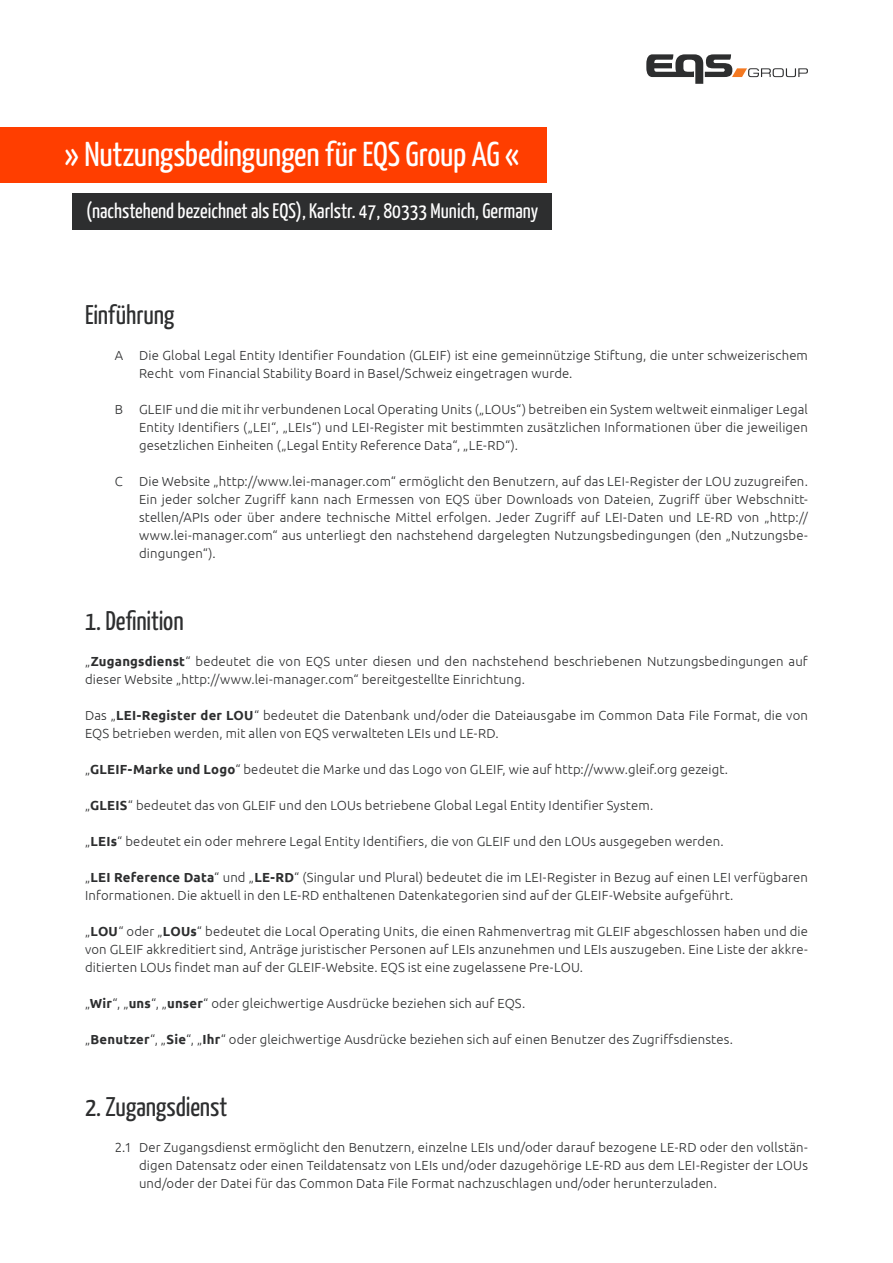
<style>
.page{position:relative;width:893px;height:1263px;background:#fff}
.page>*{position:absolute;margin:0;border:0;box-sizing:border-box;transform-origin:0 0}
.Headline{font:34.5px "Yanone Kaffeesatz";letter-spacing:-.01em;color:#fff}
.Subheading_Text{font:27px "Yanone Kaffeesatz";letter-spacing:-.005em;color:#2d2e2f}
.Subheading{font:21px "Yanone Kaffeesatz";color:#fff}
.Fließtext{font:300 13.2px/18px "Ubuntu";letter-spacing:.01em;color:#2d2e2f}
.Aufzählung{font:300 13.2px/18px "Ubuntu";letter-spacing:.01em;color:#2d2e2f;text-align:justify}
.s1{font-weight:700}
</style>
<div class="page">
<svg style="left:646px;top:54px;width:162px;height:30px"></svg>
<div style="left:0;top:128px;width:546px;height:55px;background:#ff3e00"></div>
<div style="left:72px;top:193px;width:480px;height:36px;background:#2d2e2f"></div>
<p class="Headline" style="left:65px;top:133px;width:456px">» Nutzungsbedingungen für EQS Group AG «</p>
<p class="Subheading" style="left:86px;top:198px;width:454px">(nachstehend bezeichnet als EQS), Karlstr. 47, 80333 Munich, Germany</p>
<p class="Subheading_Text" style="left:85px;top:298px;width:91px">Einführung</p>
<p class="Aufzählung" style="left:139px;top:346px;width:670px;text-indent:-24px">A Die Global Legal Entity Identifier Foundation (GLEIF) ist eine gemeinnützige Stiftung, die unter schweizerischem<br>Recht vom Financial Stability Board in Basel/Schweiz eingetragen wurde.</p>
<p class="Aufzählung" style="left:139px;top:400px;width:670px;text-indent:-24px">B GLEIF und die mit ihr verbundenen Local Operating Units („LOUs“) betreiben ein System weltweit einmaliger Legal Entity Identifiers („LEI“, „LEIs“) und LEI-Register mit bestimmten zusätzlichen Informationen über die jeweiligen gesetzlichen Einheiten („Legal Entity Reference Data“, „LE-RD“).</p>
<p class="Aufzählung" style="left:139px;top:472px;width:670px;text-indent:-24px">C Die Website „http://www.lei-manager.com“ ermöglicht den Benutzern, auf das LEI-Register der LOU zuzugreifen.<br>Ein jeder solcher Zugriff kann nach Ermessen von EQS über Downloads von Dateien, Zugriff über Webschnitt&shy;stellen/APIs oder über andere technische Mittel erfolgen. Jeder Zugriff auf LEI-Daten und LE-RD von „http:// www.lei-manager.com“ aus unterliegt den nachstehend dargelegten Nutzungsbedingungen (den „Nutzungsbe&shy;dingungen“).</p>
<p class="Subheading_Text" style="left:85px;top:604px;width:100px">1. Definition</p>
<p class="Fließtext" style="left:85px;top:652px;width:724px">„<span class="s1">Zugangsdienst</span>“ bedeutet die von EQS unter diesen und den nachstehend beschriebenen Nutzungsbedingungen auf dieser Website „http://www.lei-manager.com“ bereitgestellte Einrichtung.</p>
<p class="Fließtext" style="left:85px;top:706px;width:724px">Das „<span class="s1">LEI-Register der LOU</span>“ bedeutet die Datenbank und/oder die Dateiausgabe im Common Data File Format, die von<br>EQS betrieben werden, mit allen von EQS verwalteten LEIs und LE-RD.</p>
<p class="Fließtext" style="left:85px;top:760px;width:645px">„<span class="s1">GLEIF-Marke und Logo</span>“ bedeutet die Marke und das Logo von GLEIF, wie auf http://www.gleif.org gezeigt.</p>
<p class="Fließtext" style="left:85px;top:796px;width:570px">„<span class="s1">GLEIS</span>“ bedeutet das von GLEIF und den LOUs betriebene Global Legal Entity Identifier System.</p>
<p class="Fließtext" style="left:85px;top:832px;width:640px">„<span class="s1">LEIs</span>“ bedeutet ein oder mehrere Legal Entity Identifiers, die von GLEIF und den LOUs ausgegeben werden.</p>
<p class="Fließtext" style="left:85px;top:868px;width:724px">„<span class="s1">LEI Reference Data</span>“ und „<span class="s1">LE-RD</span>“ (Singular und Plural) bedeutet die im LEI-Register in Bezug auf einen LEI verfügbaren<br>Informationen. Die aktuell in den LE-RD enthaltenen Datenkategorien sind auf der GLEIF-Website aufgeführt.</p>
<p class="Fließtext" style="left:85px;top:922px;width:724px;text-align:justify">„<span class="s1">LOU</span>“ oder „<span class="s1">LOUs</span>“ bedeutet die Local Operating Units, die einen Rahmenvertrag mit GLEIF abgeschlossen haben und die von GLEIF akkreditiert sind, Anträge juristischer Personen auf LEIs anzunehmen und LEIs auszugeben. Eine Liste der akkre&shy;ditierten LOUs findet man auf der GLEIF-Website. EQS ist eine zugelassene Pre-LOU.</p>
<p class="Fließtext" style="left:85px;top:994px;width:442px">„<span class="s1">Wir</span>“, „<span class="s1">uns</span>“, „<span class="s1">unser</span>“ oder gleichwertige Ausdrücke beziehen sich auf EQS.</p>
<p class="Fließtext" style="left:85px;top:1030px;width:649px">„<span class="s1">Benutzer</span>“, „<span class="s1">Sie</span>“, „<span class="s1">Ihr</span>“ oder gleichwertige Ausdrücke beziehen sich auf einen Benutzer des Zugriffsdienstes.</p>
<p class="Subheading_Text" style="left:85px;top:1090px;width:144px">2. Zugangsdienst</p>
<p class="Aufzählung" style="left:139px;top:1138px;width:670px;text-indent:-24px">2.1 Der Zugangsdienst ermöglicht den Benutzern, einzelne LEIs und/oder darauf bezogene LE-RD oder den vollstän&shy;digen Datensatz oder einen Teildatensatz von LEIs und/oder dazugehörige LE-RD aus dem LEI-Register der LOUs und/oder der Datei für das Common Data File Format nachzuschlagen und/oder herunterzuladen.</p>
</div>
